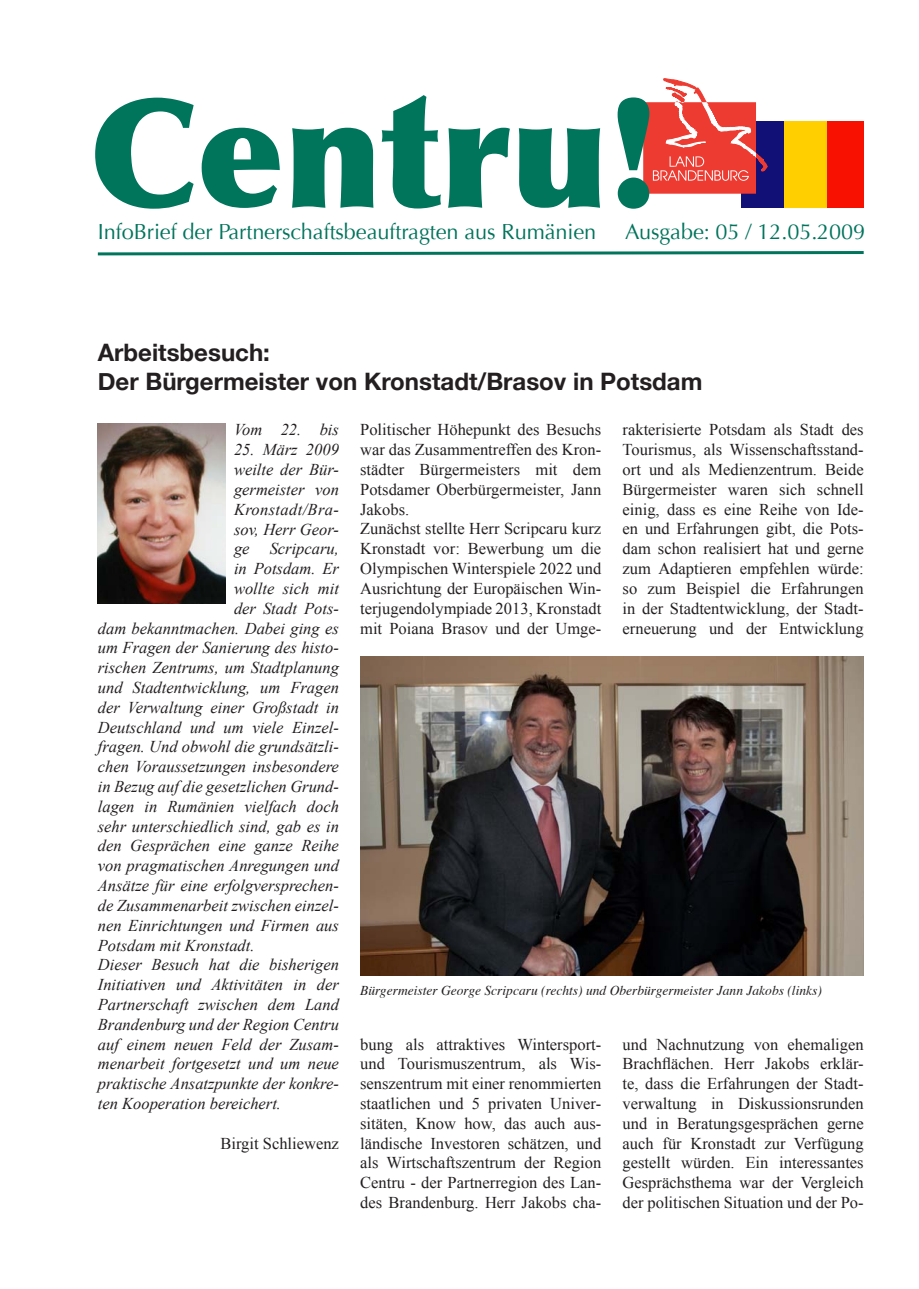
<style>
.page{position:relative;width:919px;height:1289px;background:#fff}
.page>*{position:absolute;margin:0;border:0;box-sizing:border-box;transform-origin:0 0}
.Ueberschrift_1{font:700 24px/28.8px "Helvetica Neue";color:#231f20}
.Titel_Unter{font:21.75px "Optima";letter-spacing:-.005em;color:#01745c}
.Text{font:16.5px/19.8px "Times New Roman";color:#231f20;text-align:justify}
.Text_kursiv{font:italic 16.5px/19.8px "Times New Roman";color:#231f20;text-align:justify}
.Autor{font:16.5px "Times New Roman";color:#231f20}
.Text_kursiv-2{font:italic 16.5px "Times New Roman";letter-spacing:.02em;color:#231f20}
.Hinweis_Bild{font:italic 13.5px "Times";color:#231f20}
</style>
<div class="page">
<svg style="left:97px;top:251px;width:767px;height:5px"></svg>
<div style="left:741px;top:121px;width:43px;height:86px;background:#101076"></div>
<div style="left:784px;top:121px;width:42px;height:86px;background:#ffcf00"></div>
<div style="left:826px;top:121px;width:37px;height:86px;background:#f81001"></div>
<img style="left:98px;top:424px;width:127px;height:179px">
<img style="left:360px;top:656px;width:503px;height:319px">
<svg style="left:643px;top:78px;width:124px;height:130px"></svg>
<p class="Titel_Unter" style="left:98px;top:219px;width:500px">InfoBrief der Partnerschaftsbeauftragten aus Rumänien</p>
<p class="Titel_Unter" style="left:625px;top:219px;width:242px">Ausgabe: 05 / 12.05.2009</p>
<p class="Ueberschrift_1" style="left:98px;top:337px;width:606px">Arbeitsbesuch:<br>Der Bürgermeister von Kronstadt/Brasov in Potsdam</p>
<p class="Text" style="left:360px;top:420px;width:242px">Politischer Höhepunkt des Besuchs war das Zusammentreffen des Kron&shy;städter Bürgermeisters mit dem Potsdamer Oberbürgermeister, Jann Jakobs.</p>
<p class="Text" style="left:360px;top:519px;width:242px">Zunächst stellte Herr Scripcaru kurz Kronstadt vor: Bewerbung um die Olympischen Winterspiele 2022 und Ausrichtung der Europäischen Win&shy;terjugendolympiade 2013, Kronstadt mit Poiana Brasov und der Umge-</p>
<p class="Text" style="left:622px;top:420px;width:242px">rakterisierte Potsdam als Stadt des Tourismus, als Wissenschaftsstand&shy;ort und als Medienzentrum. Beide Bürgermeister waren sich schnell einig, dass es eine Reihe von Ide&shy;en und Erfahrungen gibt, die Pots&shy;dam schon realisiert hat und gerne zum Adaptieren empfehlen würde: so zum Beispiel die Erfahrungen in der Stadtentwicklung, der Stadt&shy;erneuerung und der Entwicklung</p>
<p class="Text_kursiv" style="left:234px;top:419px;width:106px">Vom 22. bis</p>
<p class="Text_kursiv" style="left:234px;top:439px;width:106px">25. März 2009</p>
<p class="Text_kursiv" style="left:234px;top:459px;width:106px">weilte der Bür-</p>
<p class="Text_kursiv" style="left:234px;top:479px;width:106px">germeister von</p>
<p class="Text_kursiv-2" style="left:234px;top:498px;width:106px">Kronstadt/Bra-</p>
<p class="Text_kursiv" style="left:234px;top:518px;width:106px">sov, Herr Geor-</p>
<p class="Text_kursiv" style="left:234px;top:538px;width:106px">ge Scripcaru,</p>
<p class="Text_kursiv" style="left:234px;top:558px;width:106px">in Potsdam. Er</p>
<p class="Text_kursiv" style="left:234px;top:578px;width:106px">wollte sich mit</p>
<p class="Text_kursiv" style="left:234px;top:598px;width:106px">der Stadt Pots-</p>
<p class="Text_kursiv" style="left:98px;top:617px;width:242px">dam bekanntmachen. Dabei ging es</p>
<p class="Text_kursiv" style="left:98px;top:637px;width:242px">um Fragen der Sanierung des histo-</p>
<p class="Text_kursiv" style="left:98px;top:657px;width:242px">rischen Zentrums, um Stadtplanung</p>
<p class="Text_kursiv" style="left:98px;top:677px;width:242px">und Stadtentwicklung, um Fragen</p>
<p class="Text_kursiv" style="left:98px;top:697px;width:242px">der Verwaltung einer Großstadt in</p>
<p class="Text_kursiv" style="left:98px;top:716px;width:242px">Deutschland und um viele Einzel-</p>
<p class="Text_kursiv" style="left:98px;top:736px;width:242px">fragen. Und obwohl die grundsätzli-</p>
<p class="Text_kursiv" style="left:98px;top:756px;width:242px">chen Voraussetzungen insbesondere</p>
<p class="Text_kursiv" style="left:98px;top:776px;width:242px">in Bezug auf die gesetzlichen Grund-</p>
<p class="Text_kursiv" style="left:98px;top:796px;width:242px">lagen in Rumänien vielfach doch</p>
<p class="Text_kursiv" style="left:98px;top:815px;width:242px">sehr unterschiedlich sind, gab es in</p>
<p class="Text_kursiv" style="left:98px;top:835px;width:242px">den Gesprächen eine ganze Reihe</p>
<p class="Text_kursiv" style="left:98px;top:855px;width:242px">von pragmatischen Anregungen und</p>
<p class="Text_kursiv" style="left:98px;top:875px;width:242px">Ansätze für eine erfolgversprechen-</p>
<p class="Text_kursiv" style="left:98px;top:895px;width:242px">de Zusammenarbeit zwischen einzel-</p>
<p class="Text_kursiv" style="left:98px;top:914px;width:242px">nen Einrichtungen und Firmen aus</p>
<p class="Text_kursiv" style="left:98px;top:934px;width:158px">Potsdam mit Kronstadt.</p>
<p class="Text_kursiv" style="left:98px;top:954px;width:242px">Dieser Besuch hat die bisherigen Initiativen und Aktivitäten in der Partnerschaft zwischen dem Land Brandenburg und der Region Centru auf einem neuen Feld der Zusam&shy;menarbeit fortgesetzt und um neue praktische Ansatzpunkte der konkre&shy;ten Kooperation bereichert.</p>
<p class="Autor" style="left:220px;top:1131px;width:120px">Birgit Schliewenz</p>
<p class="Hinweis_Bild" style="left:360px;top:978px;width:463px">Bürgermeister George Scripcaru (rechts) und Oberbürgermeister Jann Jakobs (links)</p>
<p class="Text" style="left:360px;top:1033px;width:242px">bung als attraktives Wintersport&shy;und Tourismuszentrum, als Wis&shy;senszentrum mit einer renommierten staatlichen und 5 privaten Univer&shy;sitäten, Know how, das auch aus&shy;ländische Investoren schätzen, und als Wirtschaftszentrum der Region Centru - der Partnerregion des Lan&shy;des Brandenburg. Herr Jakobs cha-</p>
<p class="Text" style="left:622px;top:1033px;width:242px">und Nachnutzung von ehemaligen Brachflächen. Herr Jakobs erklär&shy;te, dass die Erfahrungen der Stadt&shy;verwaltung in Diskussionsrunden und in Beratungsgesprächen gerne auch für Kronstadt zur Verfügung gestellt würden. Ein interessantes Gesprächsthema war der Vergleich der politischen Situation und der Po-</p>
</div>
